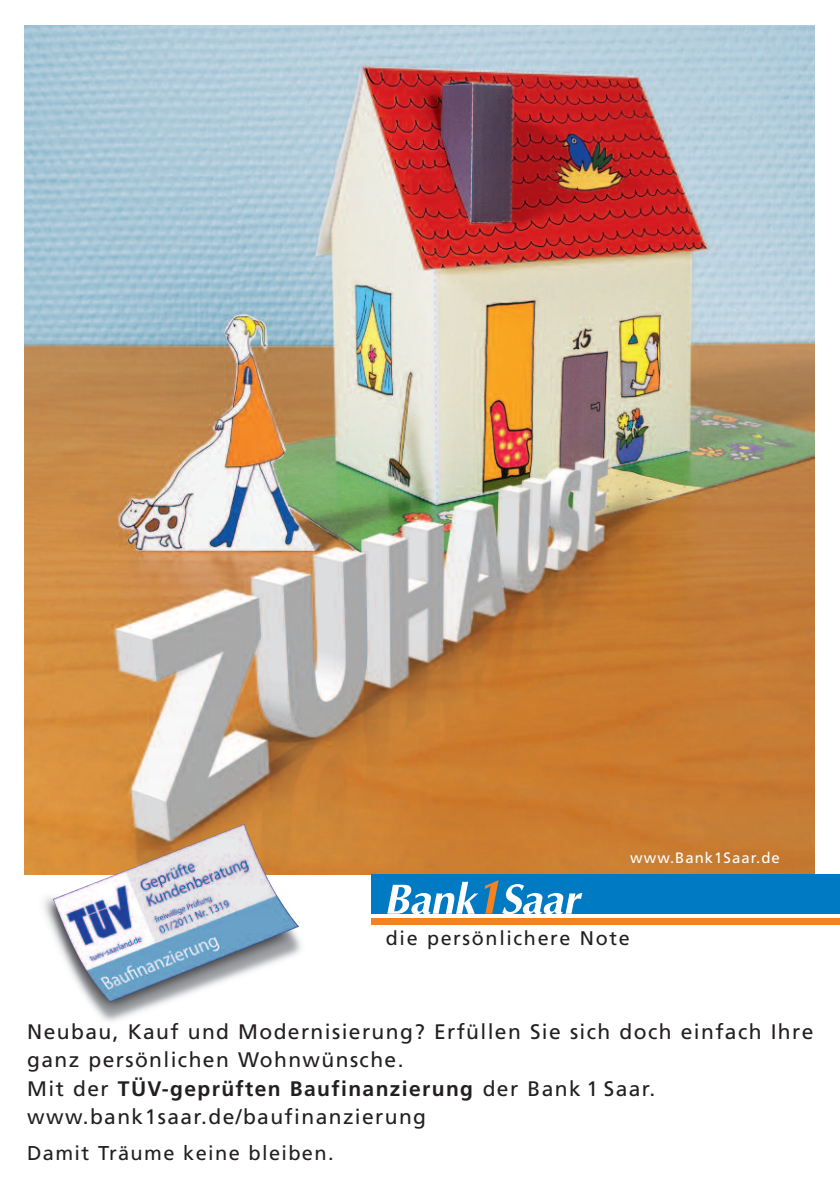
<style>
.page{position:relative;width:840px;height:1191px;background:#fff}
.page>*{position:absolute;margin:0;border:0;box-sizing:border-box;transform-origin:0 0}
.t1{font:21px/28.2px "Frutiger";letter-spacing:.065em;color:#231f20}
.t2{font:20px "Frutiger";letter-spacing:.065em;color:#231f20}
.t3{font:19.8px "Frutiger";letter-spacing:.085em;color:#231f20}
.t4{font:15px "Frutiger";letter-spacing:.065em;color:#fff}
.s1{font-weight:700}
</style>
<div class="page">
<img style="left:31px;top:874px;width:280px;height:148px">
<img style="left:25px;top:25px;width:789px;height:849px">
<div style="left:371px;top:874px;width:468px;height:39px;background:#007ac2"></div>
<div style="left:371px;top:918px;width:468px;height:6px;background:#f58220"></div>
<svg style="left:387px;top:881px;width:91px;height:33px"></svg>
<svg style="left:484px;top:880px;width:98px;height:34px"></svg>
<img style="left:53px;top:824px;width:246px;height:177px">
<p class="t4" style="left:630px;top:851px;width:151px">www.Bank1Saar.de</p>
<p class="t3" style="left:385px;top:930px;width:245px">die persönlichere Note</p>
<p class="t1" style="left:27px;top:1019px;width:787px">Neubau, Kauf und Modernisierung? Erfüllen Sie sich doch einfach Ihre ganz persönlichen Wohnwünsche.<br>Mit der <span class="s1">TÜV-geprüften Baufinanzierung</span> der Bank 1 Saar. www.bank1saar.de/baufinanzierung</p>
<p class="t2" style="left:27px;top:1145px;width:308px">Damit Träume keine bleiben.</p>
</div>
